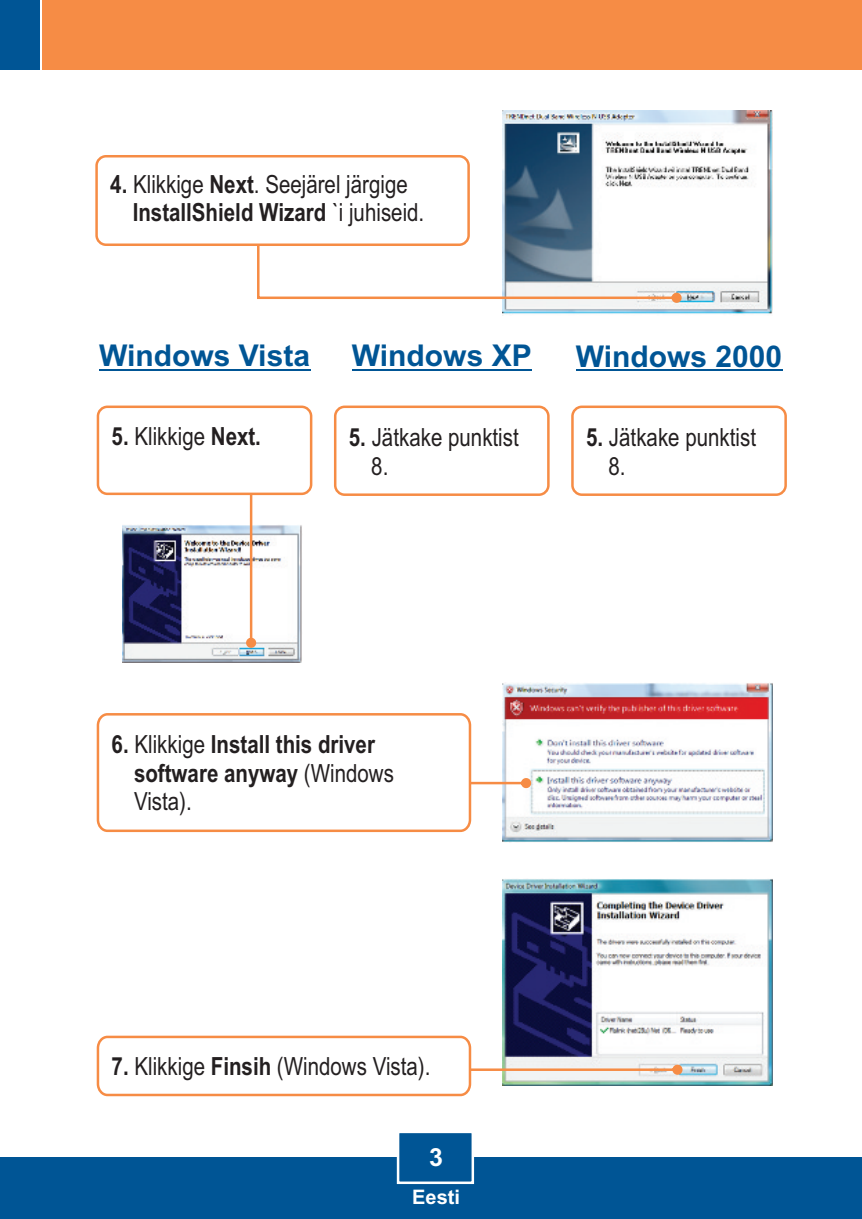
<style>
.page{position:relative;width:862px;height:1219px;background:#fff}
.page>*{position:absolute;margin:0;border:0;box-sizing:border-box;transform-origin:0 0}
.t1{font:700 30px "Arial";color:#005595}
.t2{font:25px/28.2px "Arial Narrow";color:#231f20}
.t3{font:700 25px/28.5px "Arial Narrow";color:#231f20}
.t4{font:700 25px "Arial";color:#fff}
.t5{font:700 20px "Arial";color:#fff}
.s1{font-weight:700}
.s2{font-weight:400}
</style>
<div class="page">
<img style="left:502px;top:879px;width:270px;height:206px">
<img style="left:502px;top:682px;width:270px;height:160px">
<img style="left:502px;top:110px;width:270px;height:204px">
<svg style="left:472px;top:778px;width:59px;height:10px"></svg>
<svg style="left:257px;top:198px;width:424px;height:105px"></svg>
<div style="left:0;top:1157px;width:861px;height:61px;background:#005595"></div>
<div style="left:42px;top:0;width:819px;height:70px;background:#f68c45"></div>
<div style="left:0;top:0;width:39px;height:70px;background:#005595"></div>
<svg style="left:396px;top:1133px;width:79px;height:51px"></svg>
<svg style="left:96px;top:713px;width:376px;height:120px"></svg>
<svg style="left:96px;top:1034px;width:586px;height:63px"></svg>
<hr style="left:99px;top:369px;width:211px;height:1px;background:#005595">
<hr style="left:352px;top:369px;width:179px;height:1px;background:#005595">
<hr style="left:575px;top:369px;width:207px;height:1px;background:#005595">
<div style="left:95px;top:155px;width:375px;height:91px;background:#fff;border:3px solid #f68c45;border-radius:9px"></div>
<div style="left:334px;top:405px;width:215px;height:91px;background:#fff;border:3px solid #f68c45;border-radius:9px"></div>
<div style="left:571px;top:405px;width:215px;height:91px;background:#fff;border:3px solid #f68c45;border-radius:9px"></div>
<img style="left:122px;top:525px;width:180px;height:137px">
<svg style="left:246px;top:495px;width:10px;height:152px"></svg>
<div style="left:97px;top:405px;width:215px;height:90px;background:#fff;border:3px solid #f68c45;border-radius:9px"></div>
<p class="t2" style="left:133px;top:172px;width:293px;text-indent:-22px"><span class="s1">4.</span> Klikkige <span class="s1">Next</span>. Seejärel järgige<br><span class="s1">InstallShield Wizard</span> `i juhiseid.</p>
<p class="t1" style="left:99px;top:344px;width:212px">Windows Vista</p>
<p class="t1" style="left:352px;top:344px;width:181px">Windows XP</p>
<p class="t1" style="left:575px;top:344px;width:208px">Windows 2000</p>
<p class="t2" style="left:112px;top:424px;width:151px"><span class="s1">5.</span> Klikkige <span class="s1">Next.</span></p>
<p class="t2" style="left:371px;top:425px;width:149px;text-indent:-22px"><span class="s1">5.</span> Jätkake punktist<br>8.</p>
<p class="t2" style="left:608px;top:425px;width:149px;text-indent:-22px"><span class="s1">5.</span> Jätkake punktist<br>8.</p>
<p class="t3" style="left:134px;top:732px;width:261px;text-indent:-22px">6. <span class="s2">Klikkige</span> Install this driver software anyway <span class="s2">(Windows<br>Vista).</span></p>
<p class="t2" style="left:112px;top:1054px;width:320px"><span class="s1">7.</span> Klikkige <span class="s1">Finsih</span> (Windows Vista).</p>
<p class="t4" style="left:429px;top:1147px;width:15px">3</p>
<p class="t5" style="left:412px;top:1188px;width:49px">Eesti</p>
</div>
